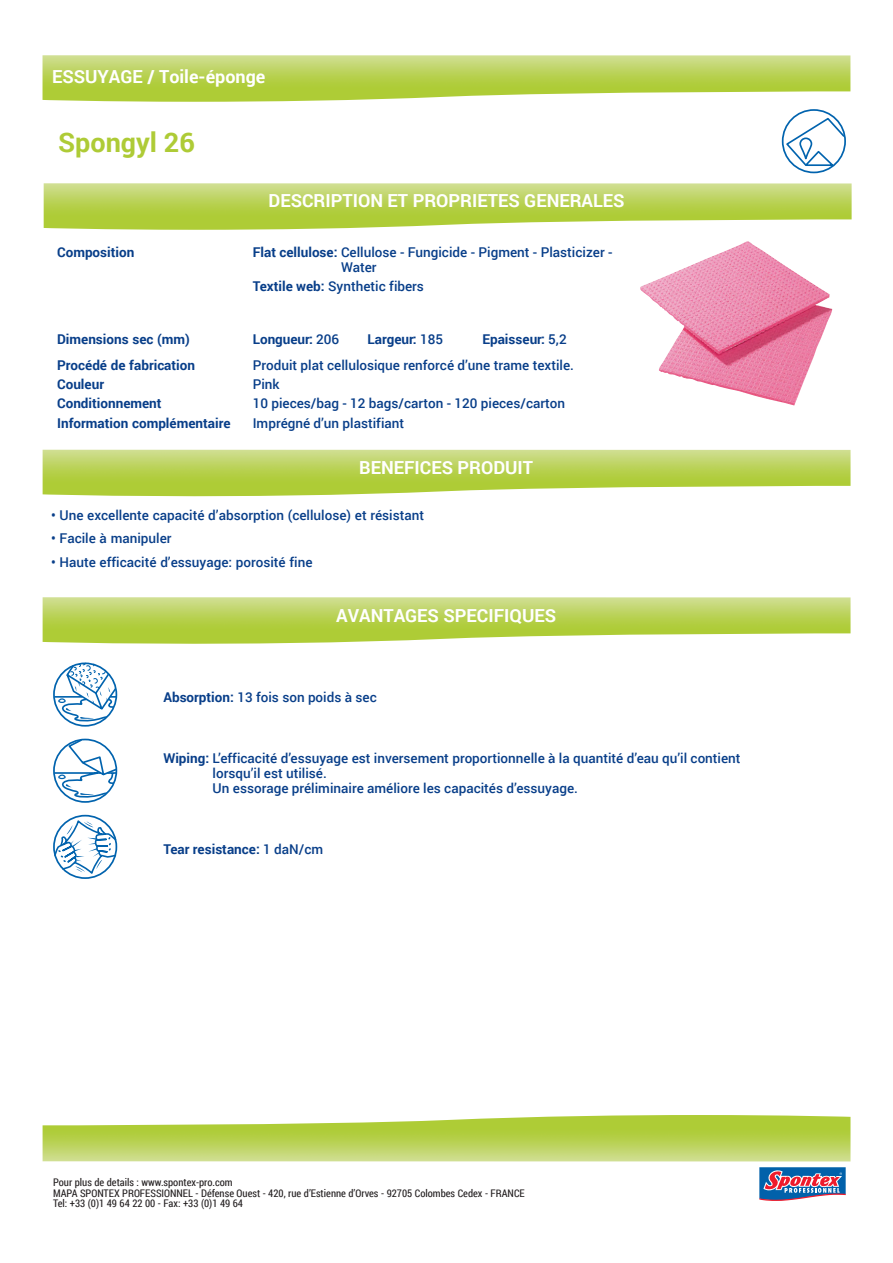
<style>
.page{position:relative;width:893px;height:1263px;background:#fff}
.page>*{position:absolute;margin:0;border:0;box-sizing:border-box;transform-origin:0 0}
.wetwiping{font:700 27px "Roboto";color:#aecb36}
.floors{font:700 18px "Roboto";color:#fff}
.specific_features_te{font:500 13.5px/15px "Roboto";color:#083e89}
.secteur_titre{font:500 13.5px "Roboto";color:#083e89}
.secteur_titre-2{font:700 13.5px "Roboto";color:#083e89}
.HTML_DRY{font:500 13.5px/15px "Roboto";color:#083e89}
.HTML_DRY-2{font:700 13.5px "Roboto";color:#083e89}
.specific_features_te-2{font:700 13.5px "Roboto";color:#083e89}
.HTML_ADRESSES_BODY{font:10.5px/10.5px "Roboto Condensed";color:#231f20}
.s1{font-weight:700}
.s2{font-weight:500}
</style>
<div class="page">
<svg style="left:759px;top:1167px;width:87px;height:34px"></svg>
<img style="left:43px;top:1115px;width:807px;height:46px">
<img style="left:44px;top:183px;width:808px;height:47px">
<img style="left:43px;top:55px;width:807px;height:47px">
<div style="left:782px;top:109px;width:64px;height:64px;border:2px solid #0163ae;border-radius:50%"></div>
<svg style="left:784px;top:116px;width:62px;height:52px"></svg>
<img style="left:640px;top:241px;width:192px;height:164px">
<img style="left:43px;top:450px;width:807px;height:46px">
<img style="left:43px;top:597px;width:807px;height:47px">
<svg style="left:54px;top:663px;width:62px;height:63px"></svg>
<div style="left:53px;top:662px;width:64px;height:65px;border:2px solid #0163ae;border-radius:50%"></div>
<hr style="left:54px;top:696px;width:28px;height:2px;background:#0163ae">
<div style="left:58px;top:698px;width:8px;height:5px;border:1px solid #0163ae;border-radius:50%"></div>
<svg style="left:61px;top:662px;width:57px;height:62px"></svg>
<svg style="left:53px;top:739px;width:64px;height:61px"></svg>
<div style="left:53px;top:815px;width:64px;height:64px;border:2px solid #0163ae;border-radius:50%"></div>
<svg style="left:53px;top:818px;width:65px;height:58px"></svg>
<p class="floors" style="left:52px;top:64px;width:215px">ESSUYAGE / Toile-éponge</p>
<p class="wetwiping" style="left:58px;top:124px;width:138px">Spongyl 26</p>
<p class="floors" style="left:269px;top:188px;width:358px">DESCRIPTION ET PROPRIETES GENERALES</p>
<p class="secteur_titre-2" style="left:57px;top:243px;width:79px">Composition</p>
<p class="HTML_DRY" style="left:341px;top:244px;width:273px;text-indent:-88px"><span class="s1">Flat cellulose:</span> Cellulose - Fungicide - Pigment - Plasticizer -<br>Water</p>
<p class="HTML_DRY" style="left:253px;top:279px;width:173px"><span class="s1">Textile web:</span> Synthetic fibers</p>
<p class="secteur_titre-2" style="left:57px;top:329px;width:134px">Dimensions sec (mm)</p>
<p class="HTML_DRY-2" style="left:253px;top:329px;width:88px">Longueur: <span class="s2">206</span></p>
<p class="HTML_DRY-2" style="left:368px;top:329px;width:77px">Largeur: <span class="s2">185</span></p>
<p class="HTML_DRY-2" style="left:482px;top:329px;width:86px">Epaisseur: <span class="s2">5,2</span></p>
<p class="secteur_titre-2" style="left:57px;top:356px;width:139px">Procédé de fabrication</p>
<p class="secteur_titre-2" style="left:57px;top:375px;width:48px">Couleur</p>
<p class="secteur_titre-2" style="left:57px;top:394px;width:106px">Conditionnement</p>
<p class="secteur_titre-2" style="left:57px;top:413px;width:175px">Information complémentaire</p>
<p class="specific_features_te" style="left:253px;top:357px;width:323px">Produit plat cellulosique renforcé d’une trame textile.</p>
<p class="specific_features_te" style="left:253px;top:376px;width:28px">Pink</p>
<p class="specific_features_te" style="left:253px;top:396px;width:314px">10 pieces/bag - 12 bags/carton - 120 pieces/carton</p>
<p class="specific_features_te" style="left:253px;top:415px;width:153px">Imprégné d’un plastifiant</p>
<p class="floors" style="left:359px;top:455px;width:175px">BENEFICES PRODUIT</p>
<p class="secteur_titre" style="left:51px;top:505px;width:375px">• Une excellente capacité d’absorption (cellulose) et résistant</p>
<p class="secteur_titre" style="left:51px;top:529px;width:122px">• Facile à manipuler</p>
<p class="secteur_titre" style="left:51px;top:552px;width:263px">• Haute efficacité d’essuyage: porosité fine</p>
<p class="floors" style="left:336px;top:603px;width:221px">AVANTAGES SPECIFIQUES</p>
<p class="specific_features_te" style="left:163px;top:689px;width:215px"><span class="s1">Absorption:</span> 13 fois son poids à sec</p>
<p class="specific_features_te" style="left:213px;top:750px;width:529px;text-indent:-49px"><span class="s1">Wiping:</span> L’efficacité d’essuyage est inversement proportionnelle à la quantité d’eau qu’il contient lorsqu’il est utilisé.<br>Un essorage préliminaire améliore les capacités d’essuyage.</p>
<p class="specific_features_te-2" style="left:163px;top:840px;width:161px">Tear resistance: <span class="s2">1 daN/cm</span></p>
<p class="HTML_ADRESSES_BODY" style="left:53px;top:1177px;width:473px">Pour plus de details : www.spontex-pro.com<br>MAPA SPONTEX PROFESSIONNEL - Défense Ouest - 420, rue d’Estienne d’Orves - 92705 Colombes Cedex - FRANCE</p>
<p class="HTML_ADRESSES_BODY" style="left:53px;top:1198px;width:191px">Tel: +33 (0)1 49 64 22 00 - Fax: +33 (0)1 49 64</p>
</div>
